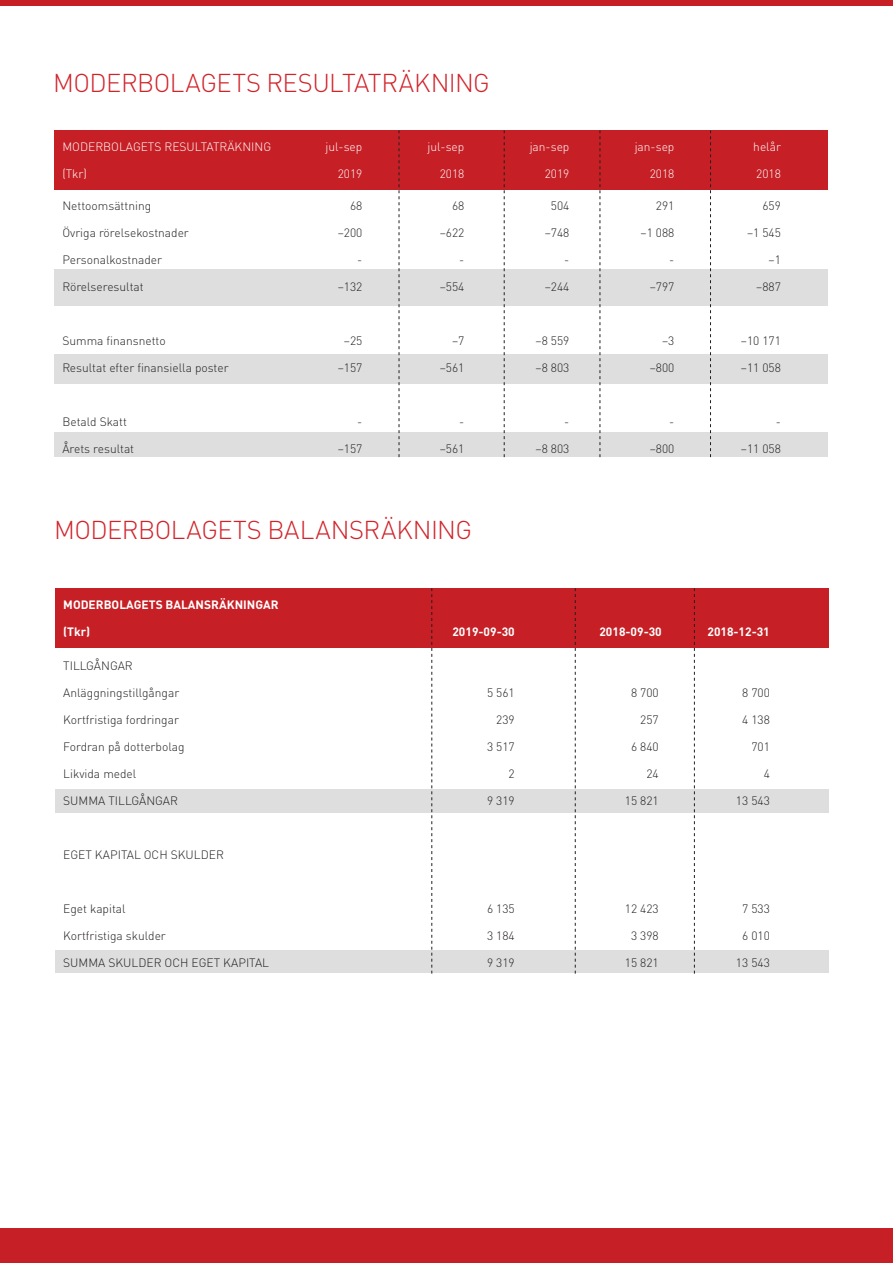
<style>
.page{position:relative;width:893px;height:1263px;background:#fff}
.page>*{position:absolute;margin:0;border:0;box-sizing:border-box;transform-origin:0 0}
.t1{font:300 25.5px "DINOT";letter-spacing:-.02em;color:#d1232a}
.t2{font:300 12px "DINOT";color:#231f20}
.t3{font:300 12px "DINOT";color:#fff}
.t4{font:700 12px "DINOT";color:#fff}
</style>
<div class="page">
<div style="left:0;top:0;width:893px;height:6px;background:#c62026"></div>
<div style="left:0;top:1229px;width:893px;height:34px;background:#c62026"></div>
<div style="left:54px;top:185px;width:773px;height:515px;background:#dededf"></div>
<div style="left:35px;top:189px;width:808px;height:80px;background:#fff"></div>
<div style="left:35px;top:306px;width:808px;height:48px;background:#fff"></div>
<div style="left:35px;top:384px;width:808px;height:48px;background:#fff"></div>
<div style="left:35px;top:457px;width:808px;height:28px;background:#fff"></div>
<div style="left:35px;top:476px;width:808px;height:203px;background:#fff"></div>
<div style="left:54px;top:130px;width:773px;height:59px;background:#c62026"></div>
<svg style="left:399px;top:130px;width:1px;height:327px"></svg>
<svg style="left:504px;top:130px;width:1px;height:327px"></svg>
<svg style="left:600px;top:130px;width:1px;height:327px"></svg>
<svg style="left:710px;top:130px;width:1px;height:327px"></svg>
<div style="left:55px;top:643px;width:773px;height:365px;background:#dededf"></div>
<div style="left:36px;top:647px;width:808px;height:84px;background:#fff"></div>
<div style="left:36px;top:813px;width:808px;height:137px;background:#fff"></div>
<div style="left:36px;top:974px;width:808px;height:83px;background:#fff"></div>
<div style="left:36px;top:705px;width:808px;height:83px;background:#fff"></div>
<div style="left:55px;top:588px;width:773px;height:59px;background:#c62026"></div>
<svg style="left:431px;top:588px;width:1px;height:386px"></svg>
<svg style="left:575px;top:588px;width:1px;height:386px"></svg>
<svg style="left:694px;top:588px;width:1px;height:386px"></svg>
<p class="t1" style="left:53px;top:67px;width:438px">MODERBOLAGETS RESULTATRÄKNING</p>
<p class="t3" style="left:62px;top:140px;width:210px">MODERBOLAGETS RESULTATRÄKNING</p>
<p class="t3" style="left:325px;top:140px;width:38px">jul-sep</p>
<p class="t3" style="left:427px;top:140px;width:38px">jul-sep</p>
<p class="t3" style="left:530px;top:140px;width:41px">jan-sep</p>
<p class="t3" style="left:635px;top:140px;width:41px">jan-sep</p>
<p class="t3" style="left:753px;top:140px;width:29px">helår</p>
<p class="t3" style="left:62px;top:167px;width:26px">(Tkr)</p>
<p class="t3" style="left:338px;top:167px;width:26px">2019</p>
<p class="t3" style="left:440px;top:167px;width:26px">2018</p>
<p class="t3" style="left:545px;top:167px;width:26px">2019</p>
<p class="t3" style="left:650px;top:167px;width:26px">2018</p>
<p class="t3" style="left:756px;top:167px;width:26px">2018</p>
<p class="t2" style="left:62px;top:198px;width:90px">Nettoomsättning</p>
<p class="t2" style="left:350px;top:198px;width:14px">68</p>
<p class="t2" style="left:452px;top:198px;width:14px">68</p>
<p class="t2" style="left:551px;top:198px;width:20px">504</p>
<p class="t2" style="left:656px;top:198px;width:20px">291</p>
<p class="t2" style="left:762px;top:198px;width:20px">659</p>
<p class="t2" style="left:62px;top:225px;width:128px">Övriga rörelsekostnader</p>
<p class="t2" style="left:338px;top:225px;width:26px">–200</p>
<p class="t2" style="left:440px;top:225px;width:26px">–622</p>
<p class="t2" style="left:545px;top:225px;width:26px">–748</p>
<p class="t2" style="left:640px;top:225px;width:35px">–1 088</p>
<p class="t2" style="left:747px;top:225px;width:35px">–1 545</p>
<p class="t2" style="left:62px;top:252px;width:101px">Personalkostnader</p>
<p class="t2" style="left:357px;top:252px;width:7px">-</p>
<p class="t2" style="left:459px;top:252px;width:7px">-</p>
<p class="t2" style="left:564px;top:252px;width:7px">-</p>
<p class="t2" style="left:669px;top:252px;width:7px">-</p>
<p class="t2" style="left:769px;top:252px;width:14px">–1</p>
<p class="t2" style="left:62px;top:279px;width:83px">Rörelseresultat</p>
<p class="t2" style="left:338px;top:279px;width:26px">–132</p>
<p class="t2" style="left:440px;top:279px;width:26px">–554</p>
<p class="t2" style="left:545px;top:279px;width:26px">–244</p>
<p class="t2" style="left:650px;top:279px;width:26px">–797</p>
<p class="t2" style="left:756px;top:279px;width:26px">–887</p>
<p class="t2" style="left:62px;top:333px;width:105px">Summa finansnetto</p>
<p class="t2" style="left:344px;top:333px;width:20px">–25</p>
<p class="t2" style="left:452px;top:333px;width:14px">–7</p>
<p class="t2" style="left:535px;top:333px;width:35px">–8 559</p>
<p class="t2" style="left:662px;top:333px;width:14px">–3</p>
<p class="t2" style="left:741px;top:333px;width:42px">–10 171</p>
<p class="t2" style="left:62px;top:360px;width:168px">Resultat efter finansiella poster</p>
<p class="t2" style="left:338px;top:360px;width:26px">–157</p>
<p class="t2" style="left:440px;top:360px;width:26px">–561</p>
<p class="t2" style="left:535px;top:360px;width:35px">–8 803</p>
<p class="t2" style="left:650px;top:360px;width:26px">–800</p>
<p class="t2" style="left:741px;top:360px;width:42px">–11 058</p>
<p class="t2" style="left:62px;top:414px;width:66px">Betald Skatt</p>
<p class="t2" style="left:357px;top:414px;width:7px">-</p>
<p class="t2" style="left:459px;top:414px;width:7px">-</p>
<p class="t2" style="left:564px;top:414px;width:7px">-</p>
<p class="t2" style="left:669px;top:414px;width:7px">-</p>
<p class="t2" style="left:776px;top:414px;width:7px">-</p>
<p class="t2" style="left:62px;top:441px;width:73px">Årets resultat</p>
<p class="t2" style="left:338px;top:441px;width:26px">–157</p>
<p class="t2" style="left:440px;top:441px;width:26px">–561</p>
<p class="t2" style="left:535px;top:441px;width:35px">–8 803</p>
<p class="t2" style="left:650px;top:441px;width:26px">–800</p>
<p class="t2" style="left:741px;top:441px;width:42px">–11 058</p>
<p class="t1" style="left:54px;top:514px;width:419px">MODERBOLAGETS BALANSRÄKNING</p>
<p class="t4" style="left:63px;top:597px;width:217px">MODERBOLAGETS BALANSRÄKNINGAR</p>
<p class="t4" style="left:63px;top:624px;width:29px">(Tkr)</p>
<p class="t4" style="left:452px;top:624px;width:64px">2019-09-30</p>
<p class="t4" style="left:599px;top:624px;width:64px">2018-09-30</p>
<p class="t4" style="left:707px;top:624px;width:64px">2018-12-31</p>
<p class="t2" style="left:63px;top:658px;width:71px">TILLGÅNGAR</p>
<p class="t2" style="left:63px;top:685px;width:118px">Anläggningstillgångar</p>
<p class="t2" style="left:487px;top:685px;width:29px">5 561</p>
<p class="t2" style="left:631px;top:685px;width:29px">8 700</p>
<p class="t2" style="left:742px;top:685px;width:29px">8 700</p>
<p class="t2" style="left:63px;top:712px;width:117px">Kortfristiga fordringar</p>
<p class="t2" style="left:496px;top:712px;width:20px">239</p>
<p class="t2" style="left:640px;top:712px;width:20px">257</p>
<p class="t2" style="left:742px;top:712px;width:29px">4 138</p>
<p class="t2" style="left:63px;top:739px;width:123px">Fordran på dotterbolag</p>
<p class="t2" style="left:487px;top:739px;width:29px">3 517</p>
<p class="t2" style="left:631px;top:739px;width:29px">6 840</p>
<p class="t2" style="left:751px;top:739px;width:20px">701</p>
<p class="t2" style="left:63px;top:766px;width:75px">Likvida medel</p>
<p class="t2" style="left:509px;top:766px;width:8px">2</p>
<p class="t2" style="left:646px;top:766px;width:14px">24</p>
<p class="t2" style="left:764px;top:766px;width:8px">4</p>
<p class="t2" style="left:63px;top:793px;width:116px">SUMMA TILLGÅNGAR</p>
<p class="t2" style="left:487px;top:793px;width:29px">9 319</p>
<p class="t2" style="left:625px;top:793px;width:35px">15 821</p>
<p class="t2" style="left:736px;top:793px;width:35px">13 543</p>
<p class="t2" style="left:63px;top:847px;width:162px">EGET KAPITAL OCH SKULDER</p>
<p class="t2" style="left:63px;top:901px;width:64px">Eget kapital</p>
<p class="t2" style="left:487px;top:901px;width:29px">6 135</p>
<p class="t2" style="left:625px;top:901px;width:35px">12 423</p>
<p class="t2" style="left:742px;top:901px;width:29px">7 533</p>
<p class="t2" style="left:63px;top:928px;width:104px">Kortfristiga skulder</p>
<p class="t2" style="left:487px;top:928px;width:29px">3 184</p>
<p class="t2" style="left:631px;top:928px;width:29px">3 398</p>
<p class="t2" style="left:742px;top:928px;width:29px">6 010</p>
<p class="t2" style="left:63px;top:955px;width:207px">SUMMA SKULDER OCH EGET KAPITAL</p>
<p class="t2" style="left:487px;top:955px;width:29px">9 319</p>
<p class="t2" style="left:625px;top:955px;width:35px">15 821</p>
<p class="t2" style="left:736px;top:955px;width:35px">13 543</p>
</div>
